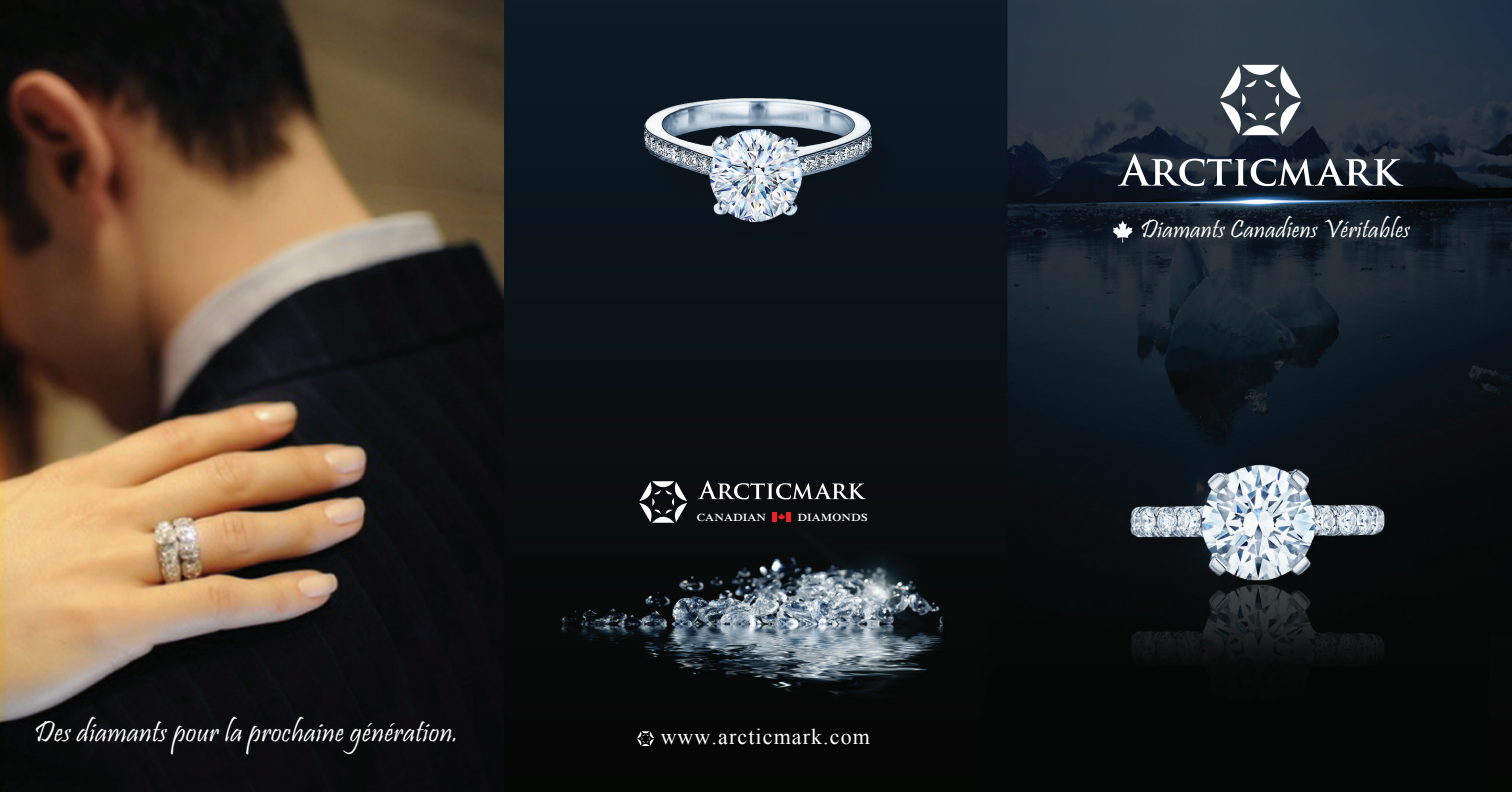
<style>
.page{position:relative;width:1512px;height:792px;background:#fff}
.page>*{position:absolute;margin:0;border:0;box-sizing:border-box;transform-origin:0 0}
.t1{font:30px "Pristina";letter-spacing:.015em;color:#fff}
.t2{font:26px "Pristina";letter-spacing:.015em;color:#fff}
.t3{font:22px "Iskoola Pota";letter-spacing:.05em;color:#fff}
.t4{font:700 11px "Iskoola Pota";letter-spacing:.015em;color:#fff}
</style>
<div class="page">
<img style="left:0;top:0;width:1512px;height:792px">
<svg style="left:1220px;top:65px;width:81px;height:70px"></svg>
<svg style="left:1118px;top:154px;width:285px;height:32px"></svg>
<svg style="left:637px;top:731px;width:17px;height:15px"></svg>
<svg style="left:639px;top:481px;width:48px;height:42px"></svg>
<svg style="left:698px;top:480px;width:168px;height:19px;background:#48494b"></svg>
<div style="left:786px;top:512px;width:5px;height:10px;background:#ee2223"></div>
<div style="left:772px;top:512px;width:5px;height:10px;background:#ee2223"></div>
<svg style="left:778px;top:513px;width:7px;height:8px"></svg>
<svg style="left:1113px;top:221px;width:20px;height:22px"></svg>
<p class="t1" style="left:35px;top:715px;width:426px">Des diamants pour la prochaine génération.</p>
<p class="t4" style="left:697px;top:511px;width:71px">CANADIAN</p>
<p class="t4" style="left:797px;top:511px;width:72px">DIAMONDS</p>
<p class="t3" style="left:661px;top:724px;width:211px">www.arcticmark.com</p>
<p class="t2" style="left:1141px;top:215px;width:271px">Diamants Canadiens Véritables</p>
</div>
